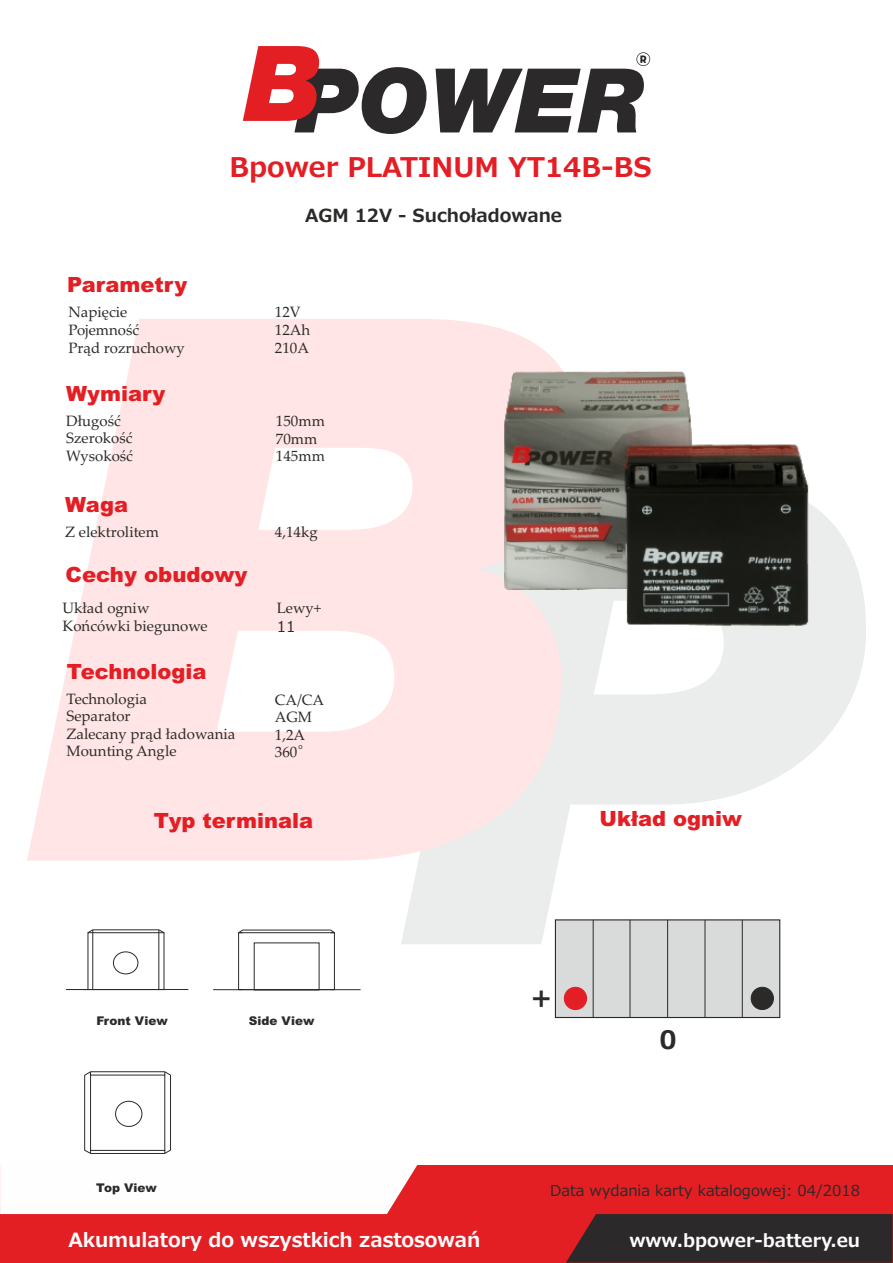
<style>
.page{position:relative;width:893px;height:1263px;background:#fff}
.page>*{position:absolute;margin:0;border:0;box-sizing:border-box;transform-origin:0 0}
.t1{font:700 27px "Meiryo";color:#e31e24}
.t2{font:700 25.35px "Meiryo";color:#2b2a29}
.t3{font:900 21px "Arial";color:#e31e24}
.t4{font:700 19.5px "Meiryo";color:#fefefe}
.t5{font:700 18px "Meiryo";color:#fefefe}
.t6{font:700 18px "Meiryo";color:#2b2a29}
.t7{font:15px/17.5px "Palatino Linotype";color:#2b2a29}
.t8{font:15px "Meiryo";color:#2b2a29}
.t9{font:900 12px "Arial";color:#2b2a29}
.t10{font:7.05px "Meiryo";color:#2b2a29}
</style>
<div class="page">
<svg style="left:401px;top:569px;width:465px;height:375px"></svg>
<svg style="left:27px;top:319px;width:552px;height:542px;fill:#ffe5e5"></svg>
<svg style="left:436px;top:52px;width:214px;height:80px"></svg>
<svg style="left:243px;top:46px;width:184px;height:88px"></svg>
<div style="left:0;top:1165px;width:892px;height:97px;background:#e31f24"></div>
<svg style="left:566px;top:1214px;width:326px;height:49px"></svg>
<div style="left:0;top:1165px;width:418px;height:49px;background:#fefefe"></div>
<svg style="left:554px;top:919px;width:227px;height:99px"></svg>
<hr style="left:593px;top:920px;width:1px;height:97px;background:#2b2a29">
<hr style="left:630px;top:920px;width:1px;height:97px;background:#2b2a29">
<hr style="left:667px;top:920px;width:1px;height:97px;background:#2b2a29">
<hr style="left:705px;top:920px;width:1px;height:97px;background:#2b2a29">
<hr style="left:742px;top:920px;width:1px;height:97px;background:#2b2a29">
<div style="left:564px;top:987px;width:23px;height:23px;background:#e31e24;border:1px solid #e31e24;border-radius:50%"></div>
<div style="left:751px;top:987px;width:23px;height:23px;background:#2b2a29;border:1px solid #2b2a29;border-radius:50%"></div>
<div style="left:88px;top:932px;width:76px;height:58px;border:1px solid #2b2a29"></div>
<hr style="left:93px;top:929px;width:66px;height:1px;background:#2b2a29">
<svg style="left:87px;top:929px;width:7px;height:5px"></svg>
<svg style="left:158px;top:929px;width:7px;height:5px"></svg>
<div style="left:238px;top:932px;width:97px;height:58px;border:1px solid #2b2a29"></div>
<div style="left:90px;top:1075px;width:75px;height:76px;border:1px solid #2b2a29"></div>
<div style="left:113px;top:951px;width:25px;height:23px;border:1px solid #2b2a29;border-radius:50%"></div>
<hr style="left:243px;top:929px;width:88px;height:1px;background:#2b2a29">
<svg style="left:329px;top:929px;width:6px;height:5px"></svg>
<hr style="left:213px;top:989px;width:148px;height:1px;background:#2b2a29">
<hr style="left:66px;top:989px;width:122px;height:1px;background:#2b2a29">
<svg style="left:238px;top:929px;width:6px;height:5px"></svg>
<hr style="left:84px;top:1075px;width:1px;height:75px;background:#2b2a29">
<hr style="left:170px;top:1075px;width:1px;height:75px;background:#2b2a29">
<hr style="left:91px;top:1153px;width:74px;height:1px;background:#2b2a29">
<svg style="left:163px;top:1149px;width:8px;height:5px"></svg>
<svg style="left:84px;top:1149px;width:8px;height:5px"></svg>
<hr style="left:91px;top:1071px;width:74px;height:1px;background:#2b2a29">
<svg style="left:163px;top:1071px;width:8px;height:5px"></svg>
<svg style="left:84px;top:1071px;width:8px;height:5px"></svg>
<hr style="left:92px;top:930px;width:1px;height:59px;background:#2b2a29">
<hr style="left:158px;top:930px;width:1px;height:59px;background:#2b2a29">
<div style="left:254px;top:942px;width:65px;height:48px;border:1px solid #2b2a29"></div>
<div style="left:115px;top:1101px;width:27px;height:26px;border:1px solid #2b2a29;border-radius:50%"></div>
<img style="left:463px;top:323px;width:394px;height:394px">
<h1 class="t1" style="left:230px;top:153px;width:424px">Bpower PLATINUM YT14B-BS</h1>
<h3 class="t3" style="left:67px;top:277px;width:122px">Parametry</h3>
<p class="t6" style="left:305px;top:206px;width:258px">AGM 12V - Suchoładowane</p>
<p class="t7" style="left:69px;top:305px;width:118px">Napięcie<br>Pojemność<br>Prąd rozruchowy</p>
<p class="t7" style="left:275px;top:305px;width:37px">12V<br>12Ah<br>210A</p>
<h3 class="t3" style="left:66px;top:386px;width:101px">Wymiary</h3>
<p class="t7" style="left:66px;top:414px;width:68px">Długość<br>Szerokość<br>Wysokość</p>
<p class="t7" style="left:276px;top:414px;width:50px">150mm<br>70mm<br>145mm</p>
<h3 class="t3" style="left:65px;top:496px;width:64px">Waga</h3>
<p class="t7" style="left:65px;top:524px;width:95px">Z elektrolitem</p>
<h3 class="t3" style="left:66px;top:566px;width:183px">Cechy obudowy</h3>
<p class="t7" style="left:63px;top:601px;width:147px">Układ ogniw<br>Końcówki biegunowe</p>
<h3 class="t3" style="left:67px;top:664px;width:141px">Technologia</h3>
<p class="t7" style="left:67px;top:691px;width:170px">Technologia<br>Separator<br>Zalecany prąd ładowania<br>Mounting Angle</p>
<p class="t7" style="left:275px;top:525px;width:44px">4,14kg</p>
<p class="t7" style="left:277px;top:601px;width:46px">Lewy+</p>
<p class="t8" style="left:277px;top:618px;width:20px">11</p>
<p class="t7" style="left:275px;top:692px;width:51px">CA/CA<br>AGM<br>1,2A<br>360</p>
<p class="t10" style="left:298px;top:743px;width:6px">o</p>
<h3 class="t3" style="left:154px;top:813px;width:161px">Typ terminala</h3>
<h3 class="t3" style="left:599px;top:811px;width:144px">Układ ogniw</h3>
<p class="t9" style="left:96px;top:1016px;width:73px">Front View</p>
<p class="t9" style="left:249px;top:1016px;width:67px">Side View</p>
<p class="t9" style="left:96px;top:1183px;width:62px">Top View</p>
<h2 class="t2" style="left:531px;top:984px;width:23px">+</h2>
<h2 class="t2" style="left:659px;top:1027px;width:19px">0</h2>
<p class="t8" style="left:550px;top:1183px;width:312px">Data wydania karty katalogowej: 04/2018</p>
<h3 class="t4" style="left:69px;top:1230px;width:413px">Akumulatory do wszystkich zastosowań</h3>
<p class="t5" style="left:629px;top:1231px;width:232px">www.bpower-battery.eu</p>
</div>
